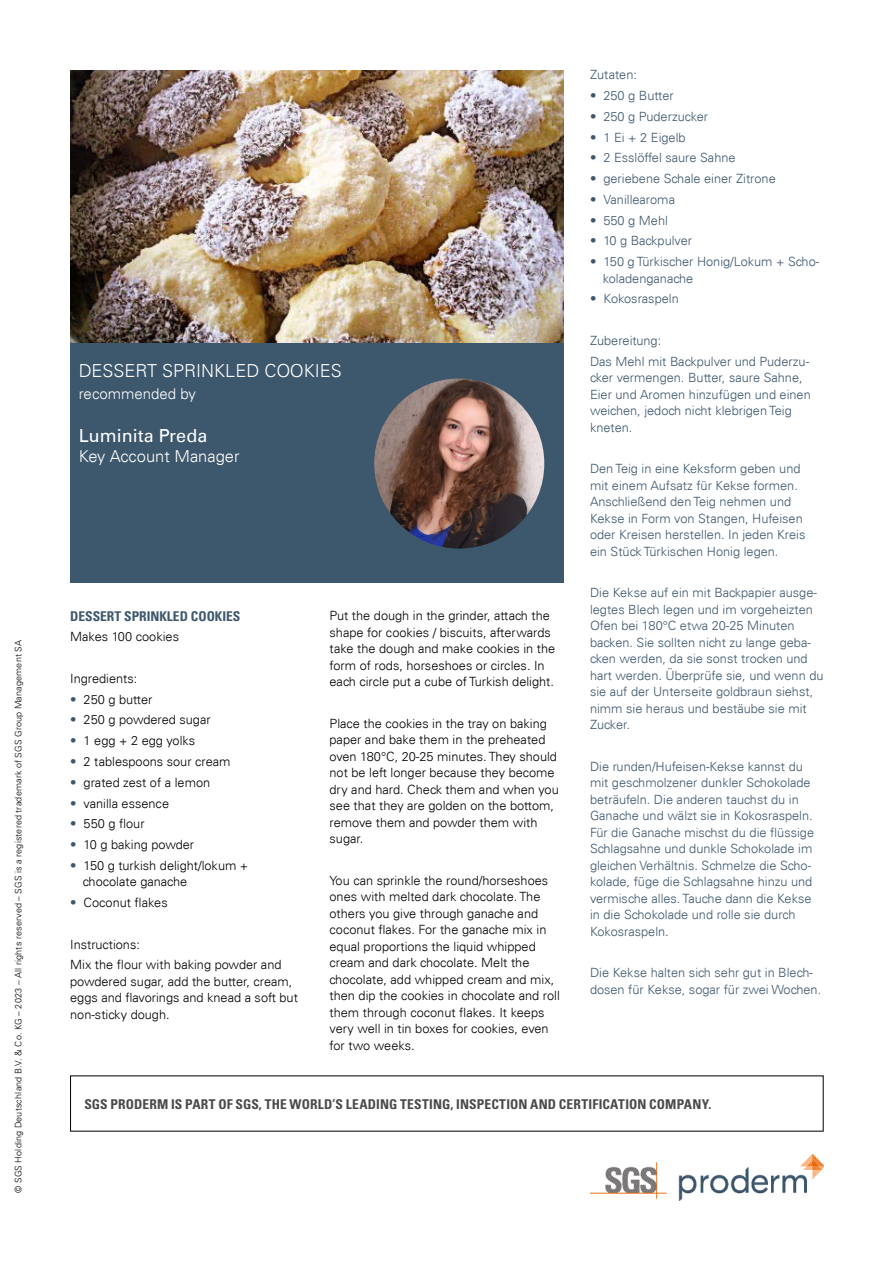
<style>
.page{position:relative;width:893px;height:1263px;background:#fff}
.page>*{position:absolute;margin:0;border:0;box-sizing:border-box;transform-origin:0 0}
.t1{font:300 18px "Univers LT";color:#fff}
.t2{font:18px "Univers LT";color:#fff}
.t3{font:300 16.5px "Univers LT";color:#fff}
.t4{font:300 15px "Univers LT";color:#fff}
.t5{font:700 condensed 13.5px "Univers LT Std";letter-spacing:.01em;color:#4a4a49}
.t6{font:700 condensed 13.5px "Univers LT";color:#3d576d}
.t7{font:300 12.75px/16.5px "Univers LT";color:#3d576d}
.t8{font:300 12.75px/16.5px "Univers LT";color:#000}
.t9{font:300 9px "Univers LT Std";letter-spacing:.02em;color:#000}
.s1{color:#3d576d}
</style>
<div class="page">
<img style="left:590px;top:1154px;width:234px;height:46px">
<img style="left:70px;top:70px;width:493px;height:273px">
<div style="left:70px;top:343px;width:493px;height:240px;background:#3d576d"></div>
<img style="left:374px;top:378px;width:170px;height:171px;border-radius:85px">
<p class="t9" style="left:13px;top:1193px;width:554px;rotate:-90deg">© SGS Holding Deutschland B.V. &amp; Co. KG – 2023 – All rights reserved – SGS is a registered trademark of SGS Group Management SA</p>
<h1 class="t1" style="left:79px;top:360px;width:265px">DESSERT SPRINKLED COOKIES</h1>
<p class="t4" style="left:79px;top:384px;width:119px">recommended by</p>
<h1 class="t2" style="left:79px;top:425px;width:130px">Luminita Preda</h1>
<p class="t3" style="left:79px;top:446px;width:162px">Key Account Manager</p>
<p class="t6" style="left:70px;top:608px;width:172px">DESSERT SPRINKLED COOKIES</p>
<p class="t8" style="left:70px;top:629px;width:110px">Makes 100 cookies</p>
<p class="t8" style="left:70px;top:670px;width:69px">Ingredients:</p>
<p class="t8" style="left:70px;top:691px;width:84px"><span class="s1">•</span> 250 g butter</p>
<p class="t8" style="left:70px;top:712px;width:142px"><span class="s1">•</span> 250 g powdered sugar</p>
<p class="t8" style="left:70px;top:732px;width:127px"><span class="s1">•</span> 1 egg + 2 egg yolks</p>
<p class="t8" style="left:70px;top:753px;width:162px"><span class="s1">•</span> 2 tablespoons sour cream</p>
<p class="t8" style="left:70px;top:774px;width:142px"><span class="s1">•</span> grated zest of a lemon</p>
<p class="t8" style="left:70px;top:795px;width:100px"><span class="s1">•</span> vanilla essence</p>
<p class="t8" style="left:70px;top:815px;width:76px"><span class="s1">•</span> 550 g flour</p>
<p class="t8" style="left:70px;top:836px;width:125px"><span class="s1">•</span> 10 g baking powder</p>
<p class="t8" style="left:83px;top:857px;width:167px;text-indent:-13px"><span class="s1">•</span> 150 g turkish delight/lokum + chocolate ganache</p>
<p class="t8" style="left:70px;top:894px;width:99px"><span class="s1">•</span> Coconut flakes</p>
<p class="t8" style="left:70px;top:934px;width:213px;line-height:20.7px">Instructions:<br>Mix the flour with baking powder and</p>
<p class="t8" style="left:70px;top:973px;width:229px">powdered sugar, add the butter, cream, eggs and flavorings and knead a soft but non-sticky dough.</p>
<p class="t8" style="left:330px;top:607px;width:227px">Put the dough in the grinder, attach the shape for cookies / biscuits, afterwards take the dough and make cookies in the form of rods, horseshoes or circles. In each circle put a cube of Turkish delight.</p>
<p class="t8" style="left:330px;top:715px;width:231px">Place the cookies in the tray on baking paper and bake them in the preheated oven 180°C, 20-25 minutes. They should not be left longer because they become dry and hard. Check them and when you see that they are golden on the bottom, remove them and powder them with sugar.</p>
<p class="t8" style="left:330px;top:872px;width:232px">You can sprinkle the round/horseshoes ones with melted dark chocolate. The others you give through ganache and coconut flakes. For the ganache mix in equal proportions the liquid whipped cream and dark chocolate. Melt the chocolate, add whipped cream and mix, then dip the cookies in chocolate and roll them through coconut flakes. It keeps very well in tin boxes for cookies, even for two weeks.</p>
<p class="t7" style="left:590px;top:67px;width:49px">Zutaten:</p>
<p class="t7" style="left:590px;top:87px;width:85px">• 250 g Butter</p>
<p class="t7" style="left:590px;top:108px;width:120px">• 250 g Puderzucker</p>
<p class="t7" style="left:590px;top:129px;width:97px">• 1 Ei + 2 Eigelb</p>
<p class="t7" style="left:590px;top:150px;width:147px">• 2 Esslöffel saure Sahne</p>
<p class="t7" style="left:590px;top:170px;width:187px">• geriebene Schale einer Zitrone</p>
<p class="t7" style="left:590px;top:191px;width:87px">• Vanillearoma</p>
<p class="t7" style="left:590px;top:212px;width:79px">• 550 g Mehl</p>
<p class="t7" style="left:590px;top:233px;width:104px">• 10 g Backpulver</p>
<p class="t7" style="left:603px;top:253px;width:218px;text-indent:-13px">• 150 g Türkischer Honig/Lokum + Scho&shy;koladenganache</p>
<p class="t7" style="left:590px;top:291px;width:90px">• Kokosraspeln</p>
<p class="t7" style="left:590px;top:330px;width:221px;line-height:20.7px">Zubereitung:<br>Das Mehl mit Backpulver und Puderzu-</p>
<p class="t7" style="left:590px;top:369px;width:222px">cker vermengen. Butter, saure Sahne,<br>Eier und Aromen hinzufügen und einen weichen, jedoch nicht klebrigen Teig kneten.</p>
<p class="t7" style="left:590px;top:460px;width:217px">Den Teig in eine Keksform geben und mit einem Aufsatz für Kekse formen.<br>Anschließend den Teig nehmen und Kekse in Form von Stangen, Hufeisen oder Kreisen herstellen. In jeden Kreis ein Stück Türkischen Honig legen.</p>
<p class="t7" style="left:590px;top:584px;width:235px">Die Kekse auf ein mit Backpapier ausge&shy;legtes Blech legen und im vorgeheizten Ofen bei 180°C etwa 20-25 Minuten backen. Sie sollten nicht zu lange geba&shy;cken werden, da sie sonst trocken und hart werden. Überprüfe sie, und wenn du sie auf der Unterseite goldbraun siehst, nimm sie heraus und bestäube sie mit Zucker.</p>
<p class="t7" style="left:590px;top:758px;width:226px">Die runden/Hufeisen-Kekse kannst du mit geschmolzener dunkler Schokolade beträufeln. Die anderen tauchst du in Ganache und wälzt sie in Kokosraspeln.<br>Für die Ganache mischst du die flüssige Schlagsahne und dunkle Schokolade im gleichen Verhältnis. Schmelze die Scho&shy;kolade, füge die Schlagsahne hinzu und vermische alles. Tauche dann die Kekse in die Schokolade und rolle sie durch Kokosraspeln.</p>
<p class="t7" style="left:590px;top:964px;width:233px">Die Kekse halten sich sehr gut in Blech&shy;dosen für Kekse, sogar für zwei Wochen.</p>
<p class="t5" style="left:84px;top:1096px;width:629px">SGS PRODERM IS PART OF SGS, THE WORLD’S LEADING TESTING, INSPECTION AND CERTIFICATION COMPANY.</p>
</div>
